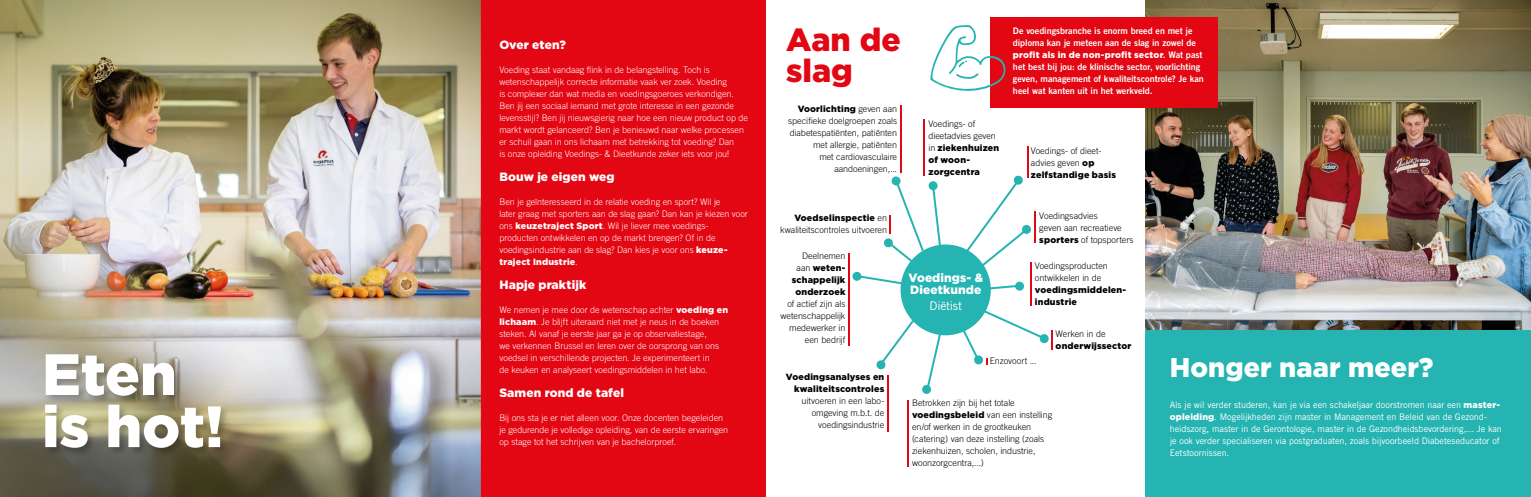
<style>
.page{position:relative;width:1531px;height:497px;background:#fff}
.page>*{position:absolute;margin:0;border:0;box-sizing:border-box;transform-origin:0 0}
.t1{font:900 58px/52px "Gotham";color:#fff}
.t2{font:900 32px/31px "Gotham";color:#e30613}
.t3{font:900 27px "Gotham";letter-spacing:.005em;color:#fff}
.t4{font:900 12px/12px "Gotham";letter-spacing:.005em;color:#fff}
.t5{font:12px "Trade Gothic LT Pro";letter-spacing:-.025em;color:#fff}
.t6{font:300 9px/12px "Trade Gothic LT Pro";letter-spacing:-.005em;color:#fff}
.t7{font:300 9px/12px "Trade Gothic LT Pro";letter-spacing:-.005em;color:#020203}
.t8{font:9px/12px "Trade Gothic LT Pro";letter-spacing:-.005em;color:#fff}
.t9{font:900 9px/12px "Gotham";letter-spacing:.02em;color:#020203}
.t10{font:9px/12px "Trade Gothic LT Pro Bd 2";color:#fff}
.t11{font:900 9px "Gotham";letter-spacing:.015em;color:#fff}
.s1{font-family:"Gotham";font-weight:900}
.s2{font-family:"Trade Gothic LT Pro";font-weight:300}
.s3{font-family:"Trade Gothic LT Pro Bd 2";font-weight:400}
</style>
<div class="page">
<div style="left:0;top:0;width:766px;height:496px;background:#e30613"></div>
<div style="left:1146px;top:326px;width:385px;height:170px;background:#25b4b1"></div>
<img style="left:0;top:0;width:481px;height:496px">
<img style="left:1146px;top:0;width:385px;height:328px">
<img style="left:44px;top:352px;width:186px;height:104px">
<div style="left:900px;top:244px;width:91px;height:91px;background:#25b4b1;border-radius:50%"></div>
<svg style="left:961px;top:175px;width:70px;height:116px"></svg>
<div style="left:991px;top:17px;width:227px;height:90px;background:#e30613"></div>
<hr style="left:1030px;top:261px;width:1px;height:44px;background:#e30613">
<hr style="left:924px;top:120px;width:1px;height:56px;background:#e30613">
<hr style="left:1034px;top:211px;width:1px;height:32px;background:#e30613">
<hr style="left:1027px;top:146px;width:1px;height:32px;background:#e30613">
<hr style="left:900px;top:105px;width:1px;height:68px;background:#e30613">
<hr style="left:907px;top:399px;width:1px;height:66px;background:#e30613">
<hr style="left:849px;top:253px;width:1px;height:92px;background:#e30613">
<hr style="left:887px;top:374px;width:1px;height:56px;background:#e30613">
<svg style="left:852px;top:176px;width:95px;height:114px"></svg>
<svg style="left:876px;top:297px;width:176px;height:97px"></svg>
<svg style="left:930px;top:25px;width:76px;height:70px"></svg>
<svg style="left:0;top:494px;width:7px;height:3px"></svg>
<h1 class="t1" style="left:42px;top:346px;width:183px">Eten is hot!</h1>
<h3 class="t4" style="left:499px;top:38px;width:68px">Over eten?</h3>
<p class="t6" style="left:499px;top:63px;width:250px">Voeding staat vandaag flink in de belangstelling. Toch is wetenschappelijk correcte informatie vaak ver zoek. Voeding<br>is complexer dan wat media en voedingsgoeroes verkondigen.<br>Ben jij een sociaal iemand met grote interesse in een gezonde levensstijl? Ben jij nieuwsgierig naar hoe een nieuw product op de markt wordt gelanceerd? Ben je benieuwd naar welke processen er schuil gaan in ons lichaam met betrekking tot voeding? Dan<br>is onze opleiding Voedings- &amp; Dieetkunde zeker iets voor jou!</p>
<h3 class="t4" style="left:499px;top:170px;width:117px">Bouw je eigen weg</h3>
<p class="t6" style="left:499px;top:195px;width:250px">Ben je geïnteresseerd in de relatie voeding en sport? Wil je<br>later graag met sporters aan de slag gaan? Dan kan je kiezen voor ons <span class="s1">keuzetraject Sport</span>. Wil je liever mee voedings&shy;producten ontwikkelen en op de markt brengen? Of in de voedingsindustrie aan de slag? Dan kies je voor ons <span class="s1">keuze-</span></p>
<p class="t11" style="left:499px;top:256px;width:80px">traject Industrie<span class="s2">.</span></p>
<h3 class="t4" style="left:499px;top:278px;width:88px">Hapje praktijk</h3>
<p class="t6" style="left:499px;top:303px;width:230px">We nemen je mee door de wetenschap achter <span class="s1">voeding en lichaam</span>. Je blijft uiteraard niet met je neus in de boeken steken. Al vanaf je eerste jaar ga je op observatiestage,<br>we verkennen Brussel en leren over de oorsprong van ons voedsel in verschillende projecten. Je experimenteert in<br>de keuken en analyseert voedingsmiddelen in het labo.</p>
<h3 class="t4" style="left:499px;top:386px;width:126px">Samen rond de tafel</h3>
<p class="t6" style="left:499px;top:411px;width:230px">Bij ons sta je er niet alleen voor. Onze docenten begeleiden je gedurende je volledige opleiding, van de eerste ervaringen op stage tot het schrijven van je bachelorproef.</p>
<h2 class="t2" style="left:786px;top:23px;width:116px">Aan de slag</h2>
<p class="t9" style="left:798px;top:102px;width:101px">Voorlichting <span class="s2">geven aan</span></p>
<p class="t7" style="left:788px;top:114px;width:110px;text-align:right">specifieke doelgroepen zoals diabetespatiënten, patiënten met allergie, patiënten<br>met cardiovasculaire aandoeningen,...</p>
<p class="t10" style="left:1013px;top:24px;width:184px">De voedingsbranche is enorm breed en met je diploma kan je meteen aan de slag in zowel de</p>
<p class="t11" style="left:1013px;top:49px;width:191px">profit als in de non-profit sector<span class="s3">. Wat past</span></p>
<p class="t10" style="left:1013px;top:60px;width:192px">het best bij jou: de klinische sector, voorlichting geven, management of kwaliteitscontrole? Je kan heel wat kanten uit in het werkveld.</p>
<p class="t7" style="left:928px;top:118px;width:69px">Voedings- of dieetadvies geven</p>
<p class="t9" style="left:928px;top:141px;width:72px"><span class="s2">in</span> ziekenhuizen of woon&shy;zorgcentra</p>
<p class="t7" style="left:1031px;top:144px;width:72px">Voedings- of dieet&shy;advies geven <span class="s1">op</span></p>
<p class="t9" style="left:1031px;top:168px;width:87px">zelfstandige basis</p>
<p class="t9" style="left:794px;top:211px;width:94px">Voedselinspectie <span class="s2">en</span></p>
<p class="t7" style="left:780px;top:223px;width:108px">kwaliteitscontroles uitvoeren</p>
<p class="t7" style="left:802px;top:249px;width:45px">Deelnemen</p>
<p class="t9" style="left:792px;top:261px;width:55px;text-align:center"><span class="s2">aan</span> weten&shy;schappelijk onderzoek</p>
<p class="t7" style="left:780px;top:297px;width:66px;text-align:right">of actief zijn als wetenschappelijk medewerker in een bedrijf</p>
<p class="t9" style="left:786px;top:370px;width:100px;text-align:right">Voedingsanalyses en kwaliteitscontroles</p>
<p class="t7" style="left:801px;top:394px;width:84px;text-align:right">uitvoeren in een labo&shy;omgeving m.b.t. de voedingsindustrie</p>
<h3 class="t4" style="left:908px;top:271px;width:76px">Voedings- &amp;<br>Dieetkunde</h3>
<h3 class="t5" style="left:929px;top:298px;width:34px">Diëtist</h3>
<p class="t7" style="left:1039px;top:209px;width:96px">Voedingsadvies<br>geven aan recreatieve <span class="s1">sporters</span> of topsporters</p>
<p class="t7" style="left:1035px;top:259px;width:74px">Voedingsproducten ontwikkelen in de</p>
<p class="t9" style="left:1035px;top:283px;width:93px">voedingsmiddelen&shy;industrie</p>
<p class="t7" style="left:1055px;top:327px;width:51px">Werken in de</p>
<p class="t9" style="left:1055px;top:339px;width:77px">onderwijssector</p>
<p class="t7" style="left:990px;top:354px;width:48px">Enzovoort ...</p>
<p class="t7" style="left:912px;top:396px;width:142px">Betrokken zijn bij het totale <span class="s1">voedingsbeleid</span> van een instelling en/of werken in de grootkeuken (catering) van deze instelling (zoals ziekenhuizen, scholen, industrie, woonzorgcentra,...)</p>
<h3 class="t3" style="left:1169px;top:351px;width:265px">Honger naar meer?</h3>
<p class="t8" style="left:1169px;top:398px;width:334px">Als je wil verder studeren, kan je via een schakeljaar doorstromen naar een <span class="s1">master&shy;opleiding</span>. Mogelijkheden zijn master in Management en Beleid van de Gezond&shy;heidszorg, master in de Gerontologie, master in de Gezondheidsbevordering,... Je kan je ook verder specialiseren via postgraduaten, zoals bijvoorbeeld Diabeteseducator of Eetstoornissen.</p>
</div>
